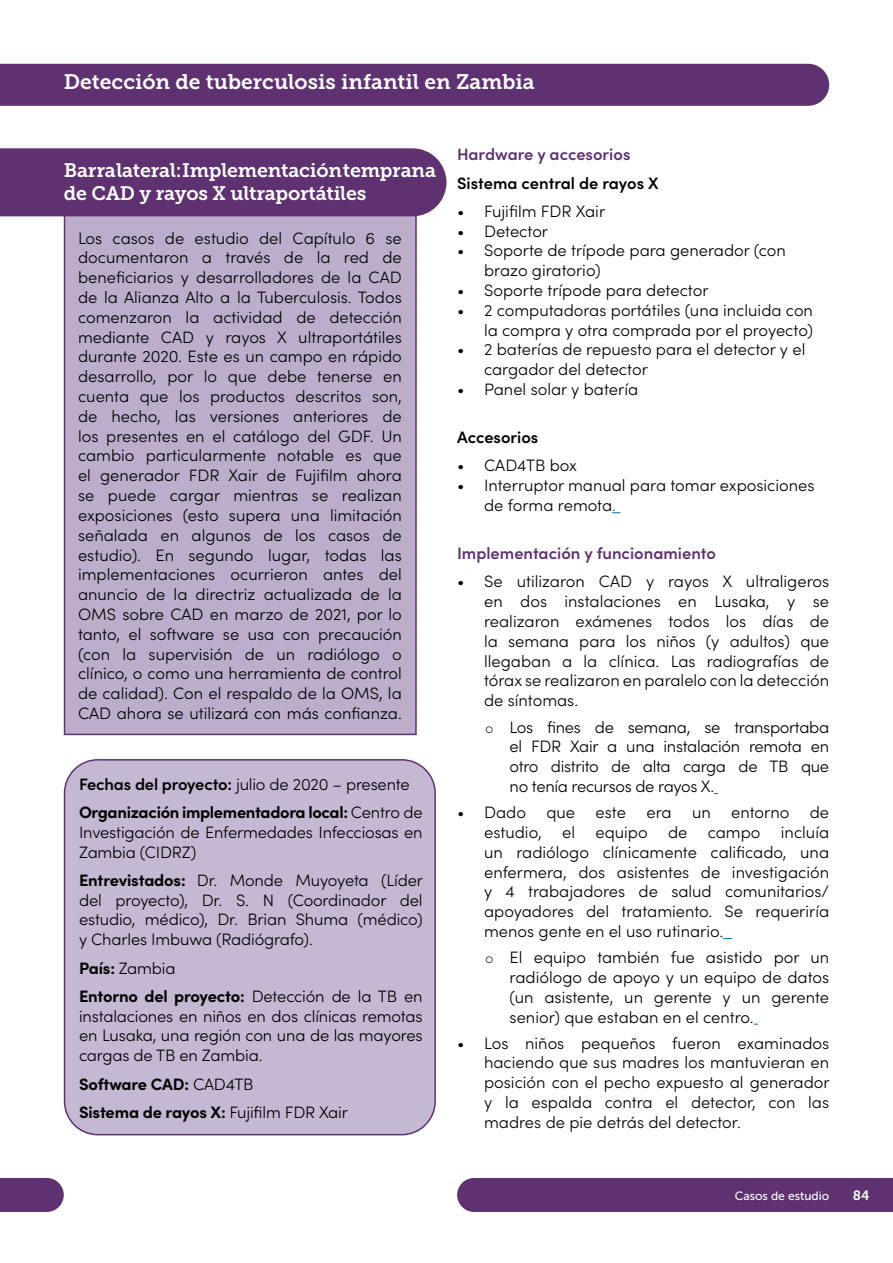
<style>
.page{position:relative;width:893px;height:1263px;background:#fff}
.page>*{position:absolute;margin:0;border:0;box-sizing:border-box;transform-origin:0 0}
.t1{font:21px "Museo Slab 700";color:#fff}
.t2{font:19.5px/23.4px "Museo Slab 700";letter-spacing:-.01em;color:#fff}
.t3{font:300 16.5px/19.8px "Sofia Pro";color:#000;text-align:justify}
.t4{font:700 16.5px/28.3px "Sofia Pro";letter-spacing:-.02em;color:#000}
.t5{font:600 16.5px "Sofia Pro";color:#5e3170}
.t6{font:600 16.5px "Sofia Pro";color:#000}
.t7{font:13.5px "Museo Sans 700";color:#fff}
.t8{font:12px "Museo Sans 500";color:#fff}
.s1{font-weight:600}
.s2{font-weight:300}
.s3{font-weight:700}
.s4{color:#006ab4}
.s5{font-size:11.55px}
</style>
<div class="page">
<div style="left:457px;top:1178px;width:436px;height:34px;background:#5e3170"></div>
<svg style="left:0;top:1178px;width:64px;height:34px;background:#673d78"></svg>
<div style="left:65px;top:760px;width:370px;height:375px;background:#c5b8d3;border-radius:33px"></div>
<div style="left:64px;top:759px;width:372px;height:376px;border:2px solid #5e3170;border-radius:33px"></div>
<div style="left:0;top:64px;width:829px;height:42px;background:#5e3170"></div>
<div style="left:64px;top:162px;width:353px;height:573px;background:#bcadcb;border:2px solid #5e3170"></div>
<div style="left:0;top:148px;width:446px;height:68px;background:#5e3170"></div>
<p class="t1" style="left:64px;top:70px;width:472px">Detección de tuberculosis infantil en Zambia</p>
<p class="t2" style="left:64px;top:159px;width:374px">Barra lateral: Implementación temprana de CAD y rayos X ultraportátiles</p>
<p class="t3" style="left:78px;top:227px;width:325px">Los casos de estudio del Capítulo 6 se documentaron a través de la red de beneficiarios y desarrolladores de la CAD de la Alianza Alto a la Tuberculosis. Todos comenzaron la actividad de detección mediante CAD y rayos X ultraportátiles durante 2020. Este es un campo en rápido desarrollo, por lo que debe tenerse en cuenta que los productos descritos son, de hecho, las versiones anteriores de los presentes en el catálogo del GDF. Un cambio particularmente notable es que el generador FDR Xair de Fujifilm ahora se puede cargar mientras se realizan exposiciones (esto supera una limitación señalada en algunos de los casos de estudio). En segundo lugar, todas las implementaciones ocurrieron antes del anuncio de la directriz actualizada de la OMS sobre CAD en marzo de 2021, por lo tanto, el software se usa con precaución (con la supervisión de un radiólogo o clínico, o como una herramienta de control de calidad). Con el respaldo de la OMS, la CAD ahora se utilizará con más confianza.</p>
<p class="t4" style="left:79px;top:768px;width:345px"><span class="s1">Fechas del proyecto:</span> <span class="s2">julio de 2020 – presente<br></span>Organización implementadora local: <span class="s2">Centro de</span></p>
<p class="t3" style="left:79px;top:821px;width:345px">Investigación de Enfermedades Infecciosas en<br>Zambia (CIDRZ)</p>
<p class="t3" style="left:79px;top:869px;width:345px"><span class="s3">Entrevistados:</span> Dr. Monde Muyoyeta (Líder del proyecto), Dr. S. N (Coordinador del estudio, médico), Dr. Brian Shuma (médico) y Charles Imbuwa (Radiógrafo).</p>
<p class="t4" style="left:79px;top:952px;width:345px">País: <span class="s2">Zambia<br></span>Entorno del proyecto: <span class="s2">Detección de la TB en</span></p>
<p class="t3" style="left:79px;top:1005px;width:345px">instalaciones en niños en dos clínicas remotas en Lusaka, una región con una de las mayores cargas de TB en Zambia.</p>
<p class="t4" style="left:79px;top:1068px;width:270px">Software CAD: <span class="s2">CAD4TB<br></span>Sistema de rayos X: <span class="s2">Fujifilm FDR Xair</span></p>
<p class="t5" style="left:457px;top:142px;width:175px">Hardware y accesorios</p>
<p class="t6" style="left:457px;top:170px;width:203px">Sistema central de rayos X</p>
<p class="t3" style="left:457px;top:200px;width:150px">• Fujifilm FDR Xair</p>
<p class="t3" style="left:457px;top:220px;width:93px">• Detector</p>
<p class="t3" style="left:484px;top:240px;width:303px;text-indent:-27px">• Soporte de trípode para generador (con brazo giratorio)</p>
<p class="t3" style="left:457px;top:279px;width:253px">• Soporte trípode para detector</p>
<p class="t3" style="left:457px;top:299px;width:357px;text-align:right">• 2 computadoras portátiles (una incluida con la compra y otra comprada por el proyecto)</p>
<p class="t3" style="left:484px;top:339px;width:323px;text-indent:-27px">• 2 baterías de repuesto para el detector y el cargador del detector</p>
<p class="t3" style="left:457px;top:378px;width:183px">• Panel solar y batería</p>
<p class="t6" style="left:457px;top:425px;width:83px">Accesorios</p>
<p class="t3" style="left:457px;top:455px;width:121px">• CAD4TB box</p>
<p class="t3" style="left:484px;top:475px;width:332px;text-indent:-27px">• Interruptor manual para tomar exposiciones de forma remota<span class="s4">.</span></p>
<p class="t5" style="left:457px;top:541px;width:260px">Implementación y funcionamiento</p>
<p class="t3" style="left:484px;top:571px;width:347px;text-indent:-27px">• Se utilizaron CAD y rayos X ultraligeros en dos instalaciones en Lusaka, y se realizaron exámenes todos los días de la semana para los niños (y adultos) que llegaban a la clínica. Las radiografías de tórax se realizaron en paralelo con la detección de síntomas.</p>
<p class="t3" style="left:510px;top:716px;width:321px;text-indent:-24px"><span class="s5">☐</span> Los fines de semana, se transportaba el FDR Xair a una instalación remota en otro distrito de alta carga de TB que no tenía recursos de rayos X.</p>
<p class="t3" style="left:484px;top:801px;width:347px;text-indent:-27px">• Dado que este era un entorno de estudio, el equipo de campo incluía un radiólogo clínicamente calificado, una enfermera, dos asistentes de investigación y 4 trabajadores de salud comunitarios/ apoyadores del tratamiento. Se requeriría menos gente en el uso rutinario.</p>
<p class="t3" style="left:510px;top:946px;width:321px;text-indent:-24px"><span class="s5">☐</span> El equipo también fue asistido por un radiólogo de apoyo y un equipo de datos (un asistente, un gerente y un gerente senior) que estaban en el centro.</p>
<p class="t3" style="left:484px;top:1032px;width:347px;text-indent:-27px">• Los niños pequeños fueron examinados haciendo que sus madres los mantuvieran en posición con el pecho expuesto al generador y la espalda contra el detector, con las madres de pie detrás del detector.</p>
<p class="t8" style="left:735px;top:1189px;width:96px">Casos de estudio</p>
<p class="t7" style="left:853px;top:1188px;width:18px">84</p>
</div>
